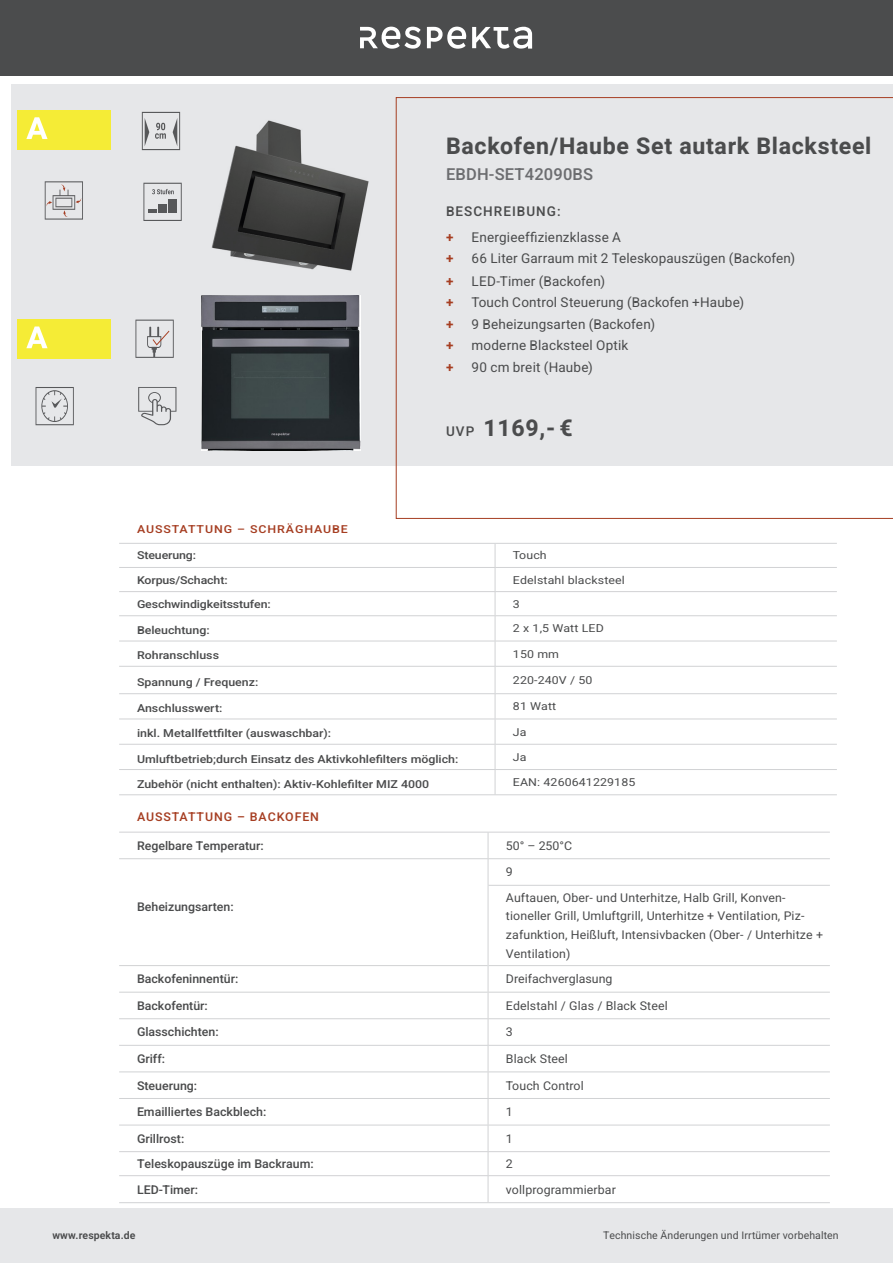
<style>
.page{position:relative;width:893px;height:1263px;background:#fff}
.page>*{position:absolute;margin:0;border:0;box-sizing:border-box;transform-origin:0 0}
.t1{font:700 23.1px "Heebo";letter-spacing:.03em;color:#4b4c4d}
.t2{font:500 16.5px "Heebo";letter-spacing:.01em;color:#6c6d70}
.Absatzformat_2{font:13.5px "Heebo";letter-spacing:.015em;color:#4b4c4d}
.t3{font:500 13.5px "Heebo";letter-spacing:.075em;color:#4b4c4d}
.Absatzformat_2-2{font:600 13.5px "Heebo";color:#a63e22}
.t4{font:12px/18.8px "Heebo";letter-spacing:.01em;color:#4b4c4d}
.t5{font:500 12px "Heebo";color:#4b4c4d}
.t6{font:500 12px "Heebo";letter-spacing:.075em;color:#a63e22}
.t7{font:500 10.95px "Heebo";color:#4b4c4d;scale:1.13 1}
.t8{font:10.95px "Heebo";letter-spacing:.01em;color:#4b4c4d;scale:1.13 1}
.t9{font:500 10.95px "Heebo";letter-spacing:.075em;color:#a63e22;scale:1.13 1}
.t10{font:10.5px "Heebo";letter-spacing:.01em;color:#4b4c4d}
.t11{font:600 10.5px "Heebo";letter-spacing:.01em;color:#4b4c4d}
.s1{font-weight:500;font-size:13.5px}
</style>
<div class="page">
<div style="left:0;top:0;width:893px;height:75px;background:#4b4c4d"></div>
<svg style="left:360px;top:27px;width:61px;height:22px"></svg>
<svg style="left:427px;top:27px;width:39px;height:22px"></svg>
<svg style="left:472px;top:27px;width:60px;height:22px"></svg>
<div style="left:0;top:1208px;width:893px;height:55px;background:#e6e7e9"></div>
<div style="left:11px;top:84px;width:882px;height:382px;background:#e6e7e9"></div>
<svg style="left:396px;top:97px;width:497px;height:422px"></svg>
<svg style="left:488px;top:833px;width:1px;height:52px"></svg>
<hr style="left:488px;top:885px;width:342px;height:1px;background:#d1d2d4">
<hr style="left:119px;top:965px;width:369px;height:1px;background:#d1d2d4">
<hr style="left:488px;top:965px;width:342px;height:1px;background:#d1d2d4">
<hr style="left:119px;top:992px;width:369px;height:1px;background:#d1d2d4">
<hr style="left:488px;top:992px;width:342px;height:1px;background:#d1d2d4">
<hr style="left:488px;top:885px;width:1px;height:80px;background:#d1d2d4">
<svg style="left:488px;top:966px;width:1px;height:236px"></svg>
<hr style="left:119px;top:1018px;width:369px;height:1px;background:#d1d2d4">
<hr style="left:488px;top:1018px;width:342px;height:1px;background:#d1d2d4">
<hr style="left:119px;top:1045px;width:369px;height:1px;background:#d1d2d4">
<hr style="left:488px;top:1045px;width:342px;height:1px;background:#d1d2d4">
<hr style="left:119px;top:1071px;width:369px;height:1px;background:#d1d2d4">
<hr style="left:488px;top:1071px;width:342px;height:1px;background:#d1d2d4">
<hr style="left:119px;top:1098px;width:369px;height:1px;background:#d1d2d4">
<hr style="left:488px;top:1098px;width:342px;height:1px;background:#d1d2d4">
<hr style="left:119px;top:1125px;width:369px;height:1px;background:#d1d2d4">
<hr style="left:488px;top:1125px;width:342px;height:1px;background:#d1d2d4">
<hr style="left:119px;top:1151px;width:369px;height:1px;background:#d1d2d4">
<hr style="left:488px;top:1151px;width:342px;height:1px;background:#d1d2d4">
<hr style="left:119px;top:1175px;width:369px;height:1px;background:#d1d2d4">
<hr style="left:488px;top:1175px;width:342px;height:1px;background:#d1d2d4">
<hr style="left:119px;top:1202px;width:369px;height:1px;background:#d1d2d4">
<hr style="left:488px;top:1202px;width:342px;height:1px;background:#d1d2d4">
<hr style="left:119px;top:832px;width:369px;height:1px;background:#d1d2d4">
<hr style="left:488px;top:832px;width:342px;height:1px;background:#d1d2d4">
<hr style="left:119px;top:858px;width:369px;height:1px;background:#d1d2d4">
<hr style="left:488px;top:858px;width:342px;height:1px;background:#d1d2d4">
<svg style="left:495px;top:544px;width:1px;height:250px"></svg>
<hr style="left:119px;top:543px;width:376px;height:1px;background:#d1d2d4">
<hr style="left:495px;top:543px;width:342px;height:1px;background:#d1d2d4">
<hr style="left:119px;top:567px;width:376px;height:1px;background:#d1d2d4">
<hr style="left:495px;top:567px;width:342px;height:1px;background:#d1d2d4">
<hr style="left:119px;top:591px;width:376px;height:1px;background:#d1d2d4">
<hr style="left:495px;top:591px;width:342px;height:1px;background:#d1d2d4">
<hr style="left:119px;top:615px;width:376px;height:1px;background:#d1d2d4">
<hr style="left:495px;top:615px;width:342px;height:1px;background:#d1d2d4">
<hr style="left:119px;top:641px;width:376px;height:1px;background:#d1d2d4">
<hr style="left:495px;top:641px;width:342px;height:1px;background:#d1d2d4">
<hr style="left:119px;top:666px;width:376px;height:1px;background:#d1d2d4">
<hr style="left:495px;top:666px;width:342px;height:1px;background:#d1d2d4">
<hr style="left:119px;top:693px;width:376px;height:1px;background:#d1d2d4">
<hr style="left:495px;top:693px;width:342px;height:1px;background:#d1d2d4">
<hr style="left:119px;top:719px;width:376px;height:1px;background:#d1d2d4">
<hr style="left:495px;top:719px;width:342px;height:1px;background:#d1d2d4">
<hr style="left:119px;top:744px;width:376px;height:1px;background:#d1d2d4">
<hr style="left:495px;top:744px;width:342px;height:1px;background:#d1d2d4">
<hr style="left:119px;top:769px;width:376px;height:1px;background:#d1d2d4">
<hr style="left:495px;top:769px;width:342px;height:1px;background:#d1d2d4">
<hr style="left:119px;top:794px;width:376px;height:1px;background:#d1d2d4">
<hr style="left:495px;top:794px;width:342px;height:1px;background:#d1d2d4">
<img style="left:202px;top:295px;width:158px;height:155px">
<svg style="left:142px;top:112px;width:38px;height:38px"></svg>
<svg style="left:143px;top:183px;width:39px;height:38px"></svg>
<div style="left:158px;top:204px;width:9px;height:9px;background:#57585a"></div>
<div style="left:168px;top:199px;width:9px;height:14px;background:#57585a"></div>
<svg style="left:45px;top:181px;width:38px;height:39px"></svg>
<svg style="left:138px;top:387px;width:38px;height:38px"></svg>
<div style="left:17px;top:110px;width:94px;height:39px;background:#f5ec36"></div>
<svg style="left:26px;top:117px;width:22px;height:22px"></svg>
<svg style="left:135px;top:320px;width:39px;height:38px"></svg>
<svg style="left:36px;top:387px;width:38px;height:38px"></svg>
<div style="left:17px;top:319px;width:94px;height:40px;background:#f5ec36"></div>
<svg style="left:26px;top:326px;width:22px;height:22px"></svg>
<img style="left:211px;top:120px;width:158px;height:151px">
<p class="t1" style="left:446px;top:130px;width:427px">Backofen/Haube Set autark Blacksteel</p>
<p class="t2" style="left:446px;top:163px;width:149px">EBDH-SET42090BS</p>
<p class="t3" style="left:446px;top:202px;width:116px">BESCHREIBUNG:</p>
<p class="Absatzformat_2-2" style="left:446px;top:228px;width:9px">+</p>
<p class="Absatzformat_2" style="left:472px;top:228px;width:151px">Energieeffizienzklasse A</p>
<p class="Absatzformat_2-2" style="left:446px;top:249px;width:9px">+</p>
<p class="Absatzformat_2" style="left:472px;top:249px;width:325px">66 Liter Garraum mit 2 Teleskopauszügen (Backofen)</p>
<p class="Absatzformat_2-2" style="left:446px;top:272px;width:9px">+</p>
<p class="Absatzformat_2" style="left:472px;top:272px;width:135px">LED-Timer (Backofen)</p>
<p class="Absatzformat_2-2" style="left:446px;top:293px;width:9px">+</p>
<p class="Absatzformat_2" style="left:472px;top:293px;width:274px">Touch Control Steuerung (Backofen +Haube)</p>
<p class="Absatzformat_2-2" style="left:446px;top:315px;width:9px">+</p>
<p class="Absatzformat_2" style="left:472px;top:315px;width:185px">9 Beheizungsarten (Backofen)</p>
<p class="Absatzformat_2-2" style="left:446px;top:336px;width:9px">+</p>
<p class="Absatzformat_2" style="left:472px;top:336px;width:158px">moderne Blacksteel Optik</p>
<p class="Absatzformat_2-2" style="left:446px;top:357px;width:9px">+</p>
<p class="Absatzformat_2" style="left:472px;top:357px;width:123px">90 cm breit (Haube)</p>
<p class="t1" style="left:446px;top:411px;width:128px"><span class="s1">UVP</span> 1169,- €</p>
<p class="t9" style="left:137px;top:521px;width:188px">AUSSTATTUNG – SCHRÄGHAUBE</p>
<p class="t7" style="left:137px;top:548px;width:54px">Steuerung:</p>
<p class="t8" style="left:513px;top:548px;width:31px">Touch</p>
<p class="t7" style="left:137px;top:572px;width:82px">Korpus/Schacht:</p>
<p class="t8" style="left:513px;top:572px;width:101px">Edelstahl blacksteel</p>
<p class="t7" style="left:137px;top:596px;width:120px">Geschwindigkeitsstufen:</p>
<p class="t8" style="left:513px;top:596px;width:8px">3</p>
<p class="t7" style="left:137px;top:623px;width:66px">Beleuchtung:</p>
<p class="t8" style="left:513px;top:621px;width:82px">2 x 1,5 Watt LED</p>
<p class="t7" style="left:137px;top:648px;width:74px">Rohranschluss</p>
<p class="t8" style="left:513px;top:646px;width:42px">150 mm</p>
<p class="t7" style="left:137px;top:674px;width:109px">Spannung / Frequenz:</p>
<p class="t8" style="left:513px;top:672px;width:72px">220-240V / 50</p>
<p class="t7" style="left:137px;top:701px;width:77px">Anschlusswert:</p>
<p class="t8" style="left:513px;top:699px;width:40px">81 Watt</p>
<p class="t7" style="left:137px;top:726px;width:173px">inkl. Metallfettfilter (auswaschbar):</p>
<p class="t8" style="left:513px;top:724px;width:14px">Ja</p>
<p class="t7" style="left:137px;top:751px;width:286px">Umluftbetrieb;durch Einsatz des Aktivkohlefilters möglich:</p>
<p class="t8" style="left:513px;top:749px;width:14px">Ja</p>
<p class="t7" style="left:137px;top:776px;width:260px">Zubehör (nicht enthalten): Aktiv-Kohlefilter MIZ 4000</p>
<p class="t8" style="left:513px;top:775px;width:110px">EAN: 4260641229185</p>
<p class="t6" style="left:137px;top:808px;width:184px">AUSSTATTUNG – BACKOFEN</p>
<p class="t5" style="left:137px;top:837px;width:128px">Regelbare Temperatur:</p>
<p class="t4" style="left:506px;top:836px;width:68px">50° – 250°C</p>
<p class="t5" style="left:137px;top:899px;width:98px">Beheizungsarten:</p>
<p class="t4" style="left:506px;top:863px;width:8px">9</p>
<p class="t4" style="left:506px;top:888px;width:319px">Auftauen, Ober- und Unterhitze, Halb Grill, Konven&shy;tioneller Grill, Umluftgrill, Unterhitze + Ventilation, Piz&shy;zafunktion, Heißluft, Intensivbacken (Ober- / Unterhitze + Ventilation)</p>
<p class="t5" style="left:137px;top:971px;width:103px">Backofeninnentür:</p>
<p class="t4" style="left:506px;top:970px;width:108px">Dreifachverglasung</p>
<p class="t5" style="left:137px;top:997px;width:72px">Backofentür:</p>
<p class="t4" style="left:506px;top:996px;width:163px">Edelstahl / Glas / Black Steel</p>
<p class="t5" style="left:137px;top:1024px;width:83px">Glasschichten:</p>
<p class="t4" style="left:506px;top:1023px;width:8px">3</p>
<p class="t5" style="left:137px;top:1050px;width:30px">Griff:</p>
<p class="t4" style="left:506px;top:1049px;width:63px">Black Steel</p>
<p class="t5" style="left:137px;top:1077px;width:62px">Steuerung:</p>
<p class="t4" style="left:506px;top:1076px;width:79px">Touch Control</p>
<p class="t5" style="left:137px;top:1103px;width:131px">Emailliertes Backblech:</p>
<p class="t4" style="left:506px;top:1102px;width:8px">1</p>
<p class="t5" style="left:137px;top:1130px;width:49px">Grillrost:</p>
<p class="t4" style="left:506px;top:1129px;width:8px">1</p>
<p class="t5" style="left:137px;top:1155px;width:178px">Teleskopauszüge im Backraum:</p>
<p class="t4" style="left:506px;top:1154px;width:8px">2</p>
<p class="t5" style="left:137px;top:1181px;width:63px">LED-Timer:</p>
<p class="t4" style="left:506px;top:1180px;width:111px">vollprogrammierbar</p>
<p class="t11" style="left:52px;top:1228px;width:85px">www.respekta.de</p>
<p class="t10" style="left:603px;top:1228px;width:237px">Technische Änderungen und Irrtümer vorbehalten</p>
</div>
